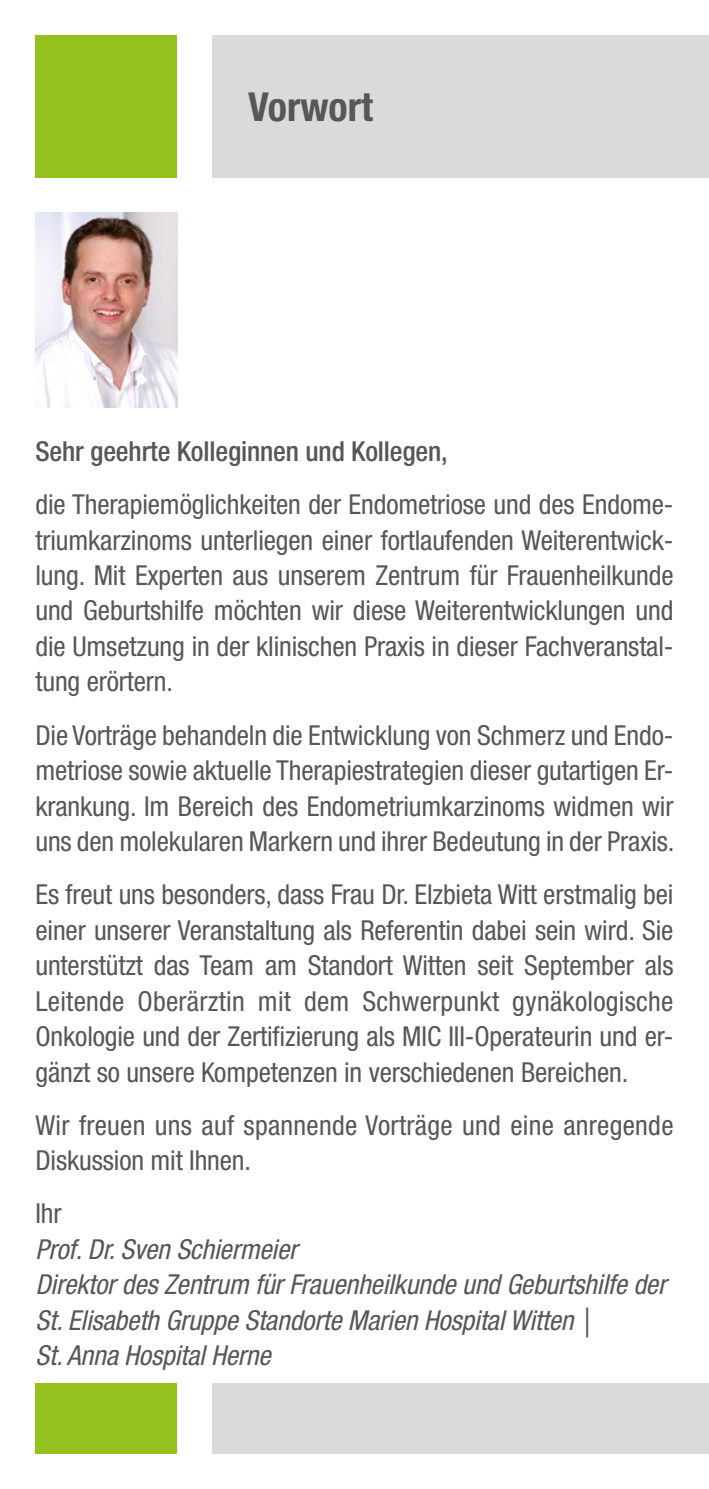
<style>
.page{position:relative;width:709px;height:1489px;background:#fff}
.page>*{position:absolute;margin:0;border:0;box-sizing:border-box;transform-origin:0 0}
.t1{font:700 condensed 50px "Helvetica Neue LT Std";color:#575756}
.t2{font:condensed 27.5px/35.5px "Helvetica Neue LT Std";letter-spacing:-.005em;color:#575756;text-align:justify}
.t3{font:italic condensed 27.5px/35.5px "Helvetica Neue LT Std";letter-spacing:-.005em;color:#575756}
.t4{font:500 condensed 27.5px "Helvetica Neue LT Std";letter-spacing:-.005em;color:#575756}
</style>
<div class="page">
<div style="left:35px;top:35px;width:142px;height:143px;background:#95c11f"></div>
<div style="left:35px;top:1382px;width:142px;height:71px;background:#95c11f"></div>
<div style="left:213px;top:35px;width:496px;height:143px;background:#dadada"></div>
<div style="left:213px;top:1382px;width:496px;height:71px;background:#dadada"></div>
<img style="left:35px;top:213px;width:142px;height:195px">
<h1 class="t1" style="left:248px;top:76px;width:158px">Vorwort</h1>
<p class="t4" style="left:35px;top:435px;width:414px">Sehr geehrte Kolleginnen und Kollegen,</p>
<p class="t2" style="left:35px;top:486px;width:639px">die Therapiemöglichkeiten der Endometriose und des Endome&shy;triumkarzinoms unterliegen einer fortlaufenden Weiterentwick&shy;lung. Mit Experten aus unserem Zentrum für Frauenheilkunde und Geburtshilfe möchten wir diese Weiterentwicklungen und die Umsetzung in der klinischen Praxis in dieser Fachveranstal&shy;tung erörtern.</p>
<p class="t2" style="left:35px;top:717px;width:640px">Die Vorträge behandeln die Entwicklung von Schmerz und Endo&shy;metriose sowie aktuelle Therapiestrategien dieser gutartigen Er&shy;krankung. Im Bereich des Endometriumkarzinoms widmen wir uns den molekularen Markern und ihrer Bedeutung in der Praxis.</p>
<p class="t2" style="left:35px;top:876px;width:639px">Es freut uns besonders, dass Frau Dr. Elzbieta Witt erstmalig bei einer unserer Veranstaltung als Referentin dabei sein wird. Sie unterstützt das Team am Standort Witten seit September als Leitende Oberärztin mit dem Schwerpunkt gynäkologische Onkologie und der Zertifizierung als MIC III-Operateurin und er&shy;gänzt so unsere Kompetenzen in verschiedenen Bereichen.</p>
<p class="t2" style="left:35px;top:1106px;width:639px">Wir freuen uns auf spannende Vorträge und eine anregende<br>Diskussion mit Ihnen.</p>
<p class="t2" style="left:35px;top:1195px;width:28px">Ihr</p>
<p class="t3" style="left:35px;top:1231px;width:632px">Prof. Dr. Sven Schiermeier<br>Direktor des Zentrum für Frauenheilkunde und Geburtshilfe der St. Elisabeth Gruppe Standorte Marien Hospital Witten |<br>St. Anna Hospital Herne</p>
</div>
